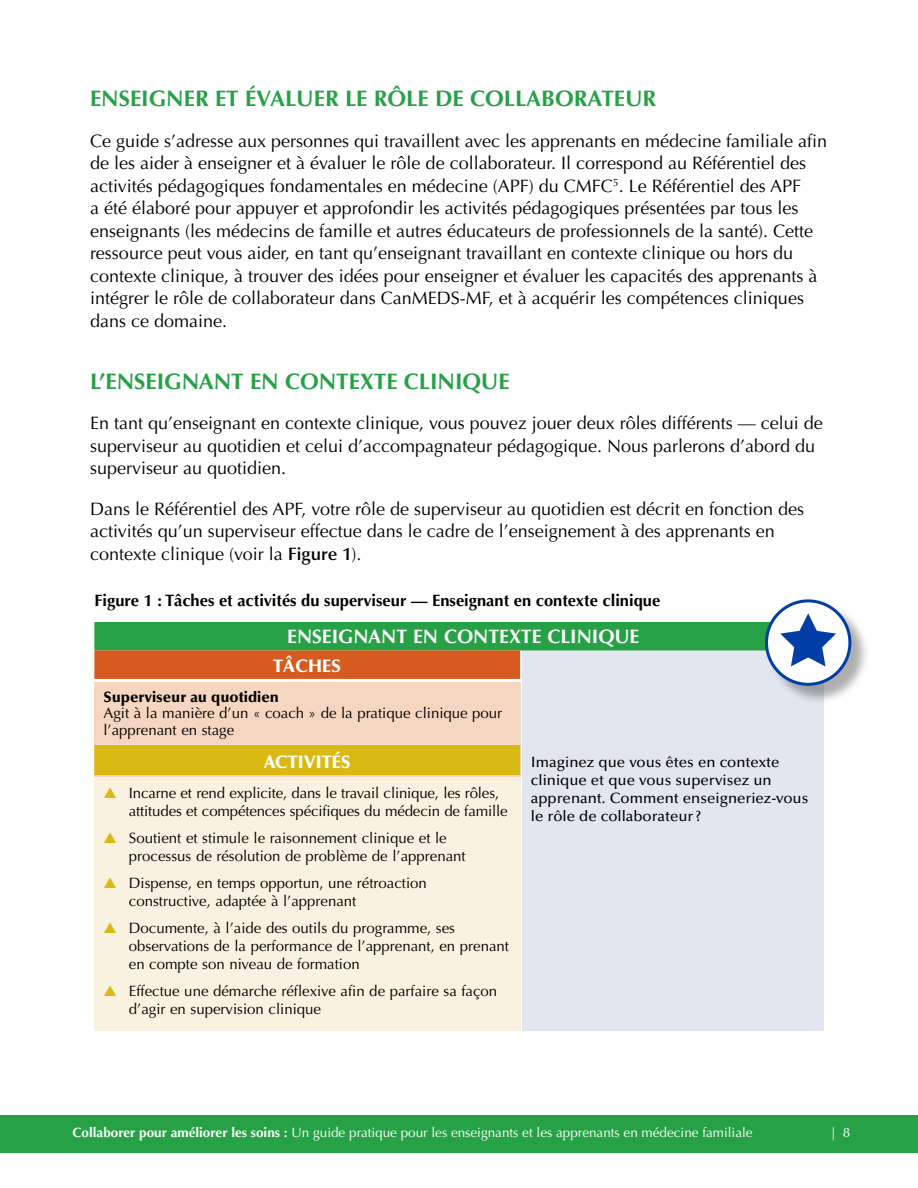
<style>
.page{position:relative;width:918px;height:1188px;background:#fff}
.page>*{position:absolute;margin:0;border:0;box-sizing:border-box;transform-origin:0 0}
.t1{font:700 22.5px "Optima";color:#26a146}
.t2{font:700 19.5px "Optima";color:#fff}
.t3{font:18px/22.5px "Optima";color:#000}
.t4{font:900 18px "Optima";color:#fff}
.t5{font:700 16.5px "Optima";color:#000}
.t6{font:15px/18px "Optima";color:#000}
.t7{font:500 15px/18px "Optima";color:#000}
.t8{font:900 15px "Optima";color:#000}
.t9{font:13.5px "Optima";color:#fff}
.s1{font-weight:600}
.s2{color:#dbb915}
.s3{font-weight:700}
</style>
<div class="page">
<div style="left:0;top:1115px;width:918px;height:38px;background:#26a146"></div>
<div style="left:94px;top:682px;width:427px;height:112px;background:#f5d6c1"></div>
<div style="left:94px;top:777px;width:427px;height:254px;background:#f9f2e0"></div>
<div style="left:522px;top:650px;width:302px;height:380px;background:#e2e6ef"></div>
<div style="left:94px;top:622px;width:730px;height:28px;background:#26a146"></div>
<div style="left:94px;top:650px;width:426px;height:29px;background:#d55c1e"></div>
<div style="left:768px;top:602px;width:102px;height:103px;background:#000;opacity:.32"></div>
<svg style="left:766px;top:601px;width:84px;height:83px"></svg>
<div style="left:765px;top:599px;width:86px;height:87px;border:3px solid #003da6;border-radius:50%"></div>
<svg style="left:780px;top:613px;width:56px;height:54px"></svg>
<div style="left:94px;top:745px;width:426px;height:30px;background:#dbb915"></div>
<h3 class="t1" style="left:90px;top:86px;width:568px">ENSEIGNER ET ÉVALUER LE RÔLE DE COLLABORATEUR</h3>
<p class="t3" style="left:90px;top:130px;width:739px">Ce guide s’adresse aux personnes qui travaillent avec les apprenants en médecine familiale afin de les aider à enseigner et à évaluer le rôle de collaborateur. Il correspond au Référentiel des activités pédagogiques fondamentales en médecine (APF) du CMFC<sup>5</sup>. Le Référentiel des APF<br>a été élaboré pour appuyer et approfondir les activités pédagogiques présentées par tous les enseignants (les médecins de famille et autres éducateurs de professionnels de la santé). Cette ressource peut vous aider, en tant qu’enseignant travaillant en contexte clinique ou hors du contexte clinique, à trouver des idées pour enseigner et évaluer les capacités des apprenants à intégrer le rôle de collaborateur dans CanMEDS-MF, et à acquérir les compétences cliniques dans ce domaine.</p>
<h3 class="t1" style="left:90px;top:368px;width:421px">L’ENSEIGNANT EN CONTEXTE CLINIQUE</h3>
<p class="t3" style="left:90px;top:412px;width:734px">En tant qu’enseignant en contexte clinique, vous pouvez jouer deux rôles différents — celui de superviseur au quotidien et celui d’accompagnateur pédagogique. Nous parlerons d’abord du superviseur au quotidien.</p>
<p class="t3" style="left:90px;top:498px;width:716px">Dans le Référentiel des APF, votre rôle de superviseur au quotidien est décrit en fonction des activités qu’un superviseur effectue dans le cadre de l’enseignement à des apprenants en contexte clinique (voir la <span class="s1">Figure 1</span>).</p>
<h4 class="t5" style="left:95px;top:591px;width:567px">Figure 1 : Tâches et activités du superviseur — Enseignant en contexte clinique</h4>
<p class="t2" style="left:287px;top:625px;width:353px">ENSEIGNANT EN CONTEXTE CLINIQUE</p>
<p class="t4" style="left:273px;top:655px;width:70px">TÂCHES</p>
<p class="t6" style="left:103px;top:704px;width:400px">Agit à la manière d’un « coach » de la pratique clinique pour</p>
<p class="t6" style="left:103px;top:721px;width:132px">l’apprenant en stage</p>
<p class="t4" style="left:264px;top:751px;width:89px">ACTIVITÉS</p>
<p class="t6" style="left:129px;top:784px;width:380px;text-indent:-26px"><span class="s2">▲</span> Incarne et rend explicite, dans le travail clinique, les rôles, attitudes et compétences spécifiques du médecin de famille</p>
<p class="t6" style="left:129px;top:829px;width:338px;text-indent:-26px"><span class="s2">▲</span> Soutient et stimule le raisonnement clinique et le processus de résolution de problème de l’apprenant</p>
<p class="t6" style="left:129px;top:874px;width:300px;text-indent:-26px"><span class="s2">▲</span> Dispense, en temps opportun, une rétroaction constructive, adaptée à l’apprenant</p>
<p class="t6" style="left:129px;top:919px;width:382px;text-indent:-26px"><span class="s2">▲</span> Documente, à l’aide des outils du programme, ses observations de la performance de l’apprenant, en prenant en compte son niveau de formation</p>
<p class="t6" style="left:129px;top:982px;width:370px;text-indent:-26px"><span class="s2">▲</span> Effectue une démarche réflexive afin de parfaire sa façon d’agir en supervision clinique</p>
<p class="t8" style="left:103px;top:688px;width:177px">Superviseur au quotidien</p>
<p class="t7" style="left:531px;top:753px;width:279px">Imaginez que vous êtes en contexte clinique et que vous supervisez un apprenant. Comment enseigneriez-vous le rôle de collaborateur ?</p>
<p class="t9" style="left:73px;top:1124px;width:682px"><span class="s3">Collaborer pour améliorer les soins :</span> Un guide pratique pour les enseignants et les apprenants en médecine familiale</p>
<p class="t9" style="left:831px;top:1124px;width:21px">| 8</p>
</div>
